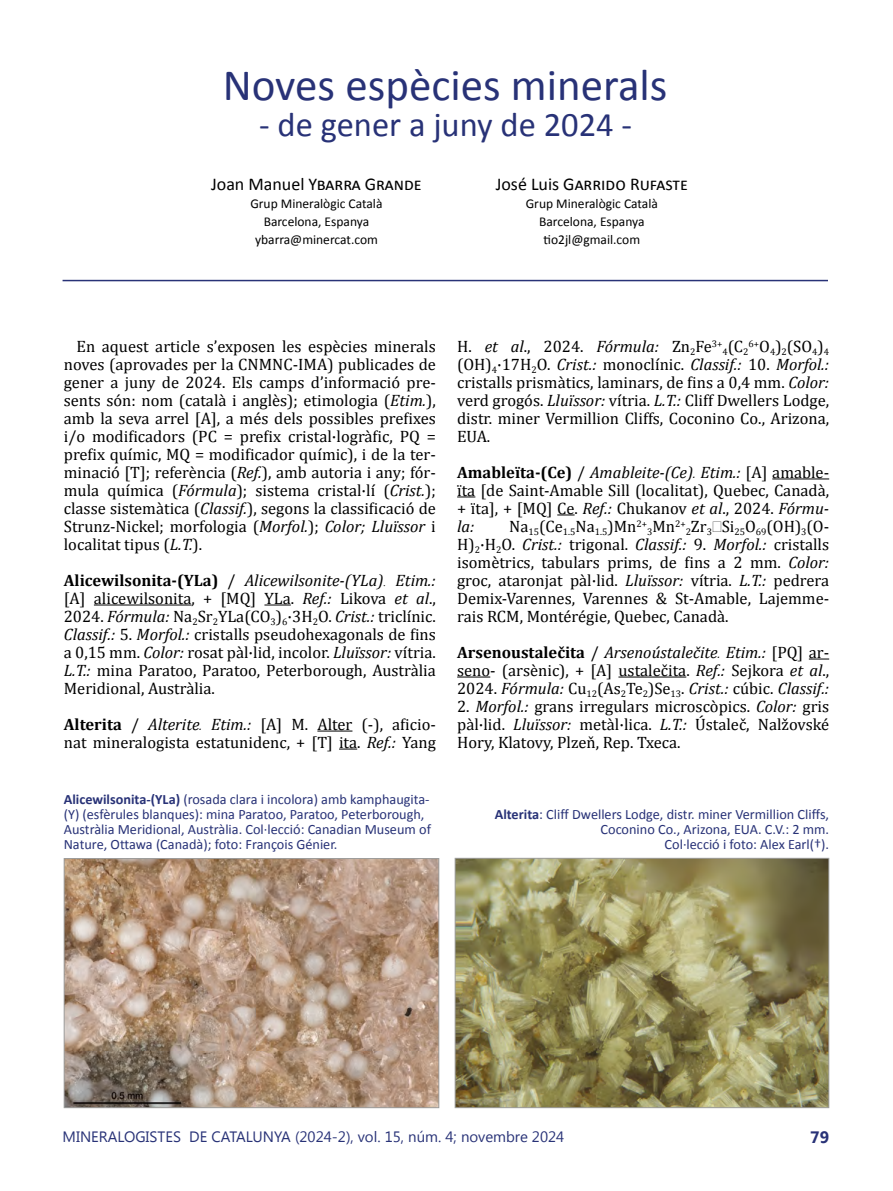
<style>
.page{position:relative;width:893px;height:1191px;background:#fff}
.page>*{position:absolute;margin:0;border:0;box-sizing:border-box;transform-origin:0 0}
.Calibri_titulares_principales{font:45px "Calibri";color:#283277}
.Calibri_titulares_principales-2{font:34.5px "Calibri";color:#283277}
.calibri_14{font:18px "Calibri";color:#000}
.Párrafo_2_columnas{font:16.5px/18px "Cambria";color:#000;text-align:justify}
.t1{font:700 16.5px "Segoe UI";color:#283277}
.t2{font:15px "Segoe UI";color:#283277}
.pie_foto_artículo_versió_1{font:14.25px/15px "Calibri";color:#283277}
.calibri_14-2{font:13.5px "Calibri";color:#000}
.Párrafo_2_columnas-2{font:9.6px "Cambria";color:#000}
.s1{font-style:italic}
.s2{font-weight:700}
.s3{font-family:"Times New Roman";font-style:italic;font-size:12px}
.s4{font-style:italic;font-size:12px}
.s5{font-size:16.5px}
</style>
<div class="page">
<hr style="left:63px;top:280px;width:765px;height:1px;background:#283277">
<img style="left:66px;top:860px;width:371px;height:246px">
<div style="left:64px;top:858px;width:375px;height:250px;border:1px solid #9d9d9c"></div>
<img style="left:457px;top:860px;width:370px;height:246px">
<div style="left:455px;top:858px;width:374px;height:250px;border:1px solid #9d9d9c"></div>
<hr style="left:94px;top:604px;width:97px;height:1px;background:#000">
<svg style="left:264px;top:604px;width:27px;height:1px"></svg>
<hr style="left:317px;top:730px;width:35px;height:1px;background:#000">
<svg style="left:339px;top:748px;width:18px;height:1px"></svg>
<hr style="left:772px;top:478px;width:57px;height:1px;background:#000">
<svg style="left:457px;top:496px;width:18px;height:1px"></svg>
<svg style="left:557px;top:514px;width:18px;height:1px"></svg>
<svg style="left:809px;top:658px;width:20px;height:1px"></svg>
<hr style="left:457px;top:676px;width:33px;height:1px;background:#000">
<hr style="left:618px;top:676px;width:68px;height:1px;background:#000">
<p class="Calibri_titulares_principales" style="left:223px;top:56px;width:446px">Noves espècies minerals</p>
<p class="Calibri_titulares_principales-2" style="left:259px;top:103px;width:374px">- de gener a juny de 2024 -</p>
<p class="calibri_14" style="left:211px;top:172px;width:212px">Joan Manuel Ybarra Grande</p>
<p class="calibri_14-2" style="left:250px;top:195px;width:134px">Grup Mineralògic Català</p>
<p class="calibri_14-2" style="left:264px;top:213px;width:107px">Barcelona, Espanya</p>
<p class="calibri_14-2" style="left:255px;top:231px;width:124px">ybarra@minercat.com</p>
<p class="calibri_14" style="left:496px;top:172px;width:194px">José Luis Garrido Rufaste</p>
<p class="calibri_14-2" style="left:526px;top:195px;width:134px">Grup Mineralògic Català</p>
<p class="calibri_14-2" style="left:539px;top:213px;width:107px">Barcelona, Espanya</p>
<p class="calibri_14-2" style="left:544px;top:231px;width:98px">tio2jl@gmail.com</p>
<p class="Párrafo_2_columnas" style="left:64px;top:337px;width:374px;text-indent:13px">En aquest article s’exposen les espècies minerals noves (aprovades per la CNMNC-IMA) publicades de gener a juny de 2024. Els camps d’informació pre&shy;sents són: nom (català i anglès); etimologia (<span class="s1">Etim.</span>), amb la seva arrel [A], a més dels possibles prefixes i/o modificadors (PC = prefix cristal·logràfic, PQ = prefix químic, MQ = modificador químic), i de la ter&shy;minació [T]; referència (<span class="s1">Ref.</span>), amb autoria i any; fór&shy;mula química (<span class="s1">Fórmula</span>); sistema cristal·lí (<span class="s1">Crist.</span>); classe sistemàtica (<span class="s1">Classif.</span>), segons la classificació de Strunz-Nickel; morfologia (<span class="s1">Morfol.</span>); <span class="s1">Color; Lluïssor</span> i localitat tipus (<span class="s1">L.T.</span>).</p>
<p class="Párrafo_2_columnas" style="left:64px;top:571px;width:374px"><span class="s2">Alicewilsonita-(YLa)</span> / <span class="s1">Alicewilsonite-(YLa)</span><span class="s3">.</span> <span class="s1">Etim.: </span>[A] alicewilsonita, + [MQ] YLa. <span class="s1">Ref.:</span> Likova <span class="s1">et al</span>., 2024. <span class="s1">Fórmula:</span> Na<sub>2</sub>Sr<sub>2</sub>YLa(CO<sub>3</sub>)<sub>6</sub>·3H<sub>2</sub>O. <span class="s1">Crist.:</span> triclínic.<br><span class="s1">Classif.:</span> 5. <span class="s1">Morfol.:</span> cristalls pseudohexagonals de fins a 0,15 mm. <span class="s1">Color:</span> rosat pàl·lid, incolor. <span class="s1">Lluïssor:</span> vítria.<br><span class="s1">L.T.:</span> mina Paratoo, Paratoo, Peterborough, Austràlia Meridional, Austràlia.</p>
<p class="Párrafo_2_columnas" style="left:64px;top:715px;width:374px"><span class="s2">Alterita</span> / <span class="s1">Alterite</span><span class="s4">.</span> <span class="s1">Etim.:</span> [A] M. Alter (-), aficio&shy;nat mineralogista estatunidenc, + [T] ita. <span class="s1">Ref.:</span> Yang</p>
<p class="pie_foto_artículo_versió_1" style="left:64px;top:792px;width:369px"><span class="s2">Alicewilsonita-(YLa)</span> (rosada clara i incolora) amb kamphaugita-(Y) (esfèrules blanques): mina Paratoo, Paratoo, Peterborough, Austràlia Meridional, Austràlia. Col·lecció: Canadian Museum of Nature, Ottawa (Canadà); foto: François Génier.</p>
<p class="Párrafo_2_columnas" style="left:457px;top:337px;width:267px">H. <span class="s1">et al</span>., 2024. <span class="s1">Fórmula:</span> Zn<sub>2</sub>Fe<sup>3+</sup></p>
<p class="Párrafo_2_columnas-2" style="left:722px;top:346px;width:108px">4<sup>(C</sup>26+<sup>O</sup>4<sup>)</sup>2<sup>(SO</sup>4<sup>)</sup>4</p>
<p class="Párrafo_2_columnas" style="left:457px;top:355px;width:374px">(OH)<sub>4</sub>·17H<sub>2</sub>O. <span class="s1">Crist.:</span> monoclínic. <span class="s1">Classif.:</span> 10. <span class="s1">Morfol.: </span>cristalls prismàtics, laminars, de fins a 0,4 mm. <span class="s1">Color: </span>verd grogós. <span class="s1">Lluïssor:</span> vítria. <span class="s1">L.T.:</span> Cliff Dwellers Lodge, distr. miner Vermillion Cliffs, Coconino Co., Arizona, EUA.</p>
<p class="Párrafo_2_columnas" style="left:457px;top:463px;width:374px"><span class="s2">Amableïta-(Ce)</span> / <span class="s1">Amableite-(Ce)</span><span class="s4">.</span> <span class="s1">Etim.:</span> [A] amable&shy;ïta [de Saint-Amable Sill (localitat), Quebec, Canadà, + ïta], + [MQ] Ce. <span class="s1">Ref.:</span> Chukanov <span class="s1">et al</span>., 2024. <span class="s1">Fórmu&shy;la:</span></p>
<p class="Párrafo_2_columnas" style="left:457px;top:517px;width:374px;text-indent:228px"><sub>2</sub>Zr<sub>3</sub> Si<sub>25</sub>O<sub>69</sub>(OH)<sub>3</sub>(O-H)<sub>2</sub>·H<sub>2</sub>O. <span class="s1">Crist.:</span> trigonal. <span class="s1">Classif.:</span> 9. <span class="s1">Morfol.:</span> cristalls isomètrics, tabulars prims, de fins a 2 mm. <span class="s1">Color: </span>groc, ataronjat pàl·lid. <span class="s1">Lluïssor:</span> vítria. <span class="s1">L.T.:</span> pedrera Demix-Varennes, Varennes &amp; St-Amable, Lajemme&shy;rais RCM, Montérégie, Quebec, Canadà.</p>
<p class="Párrafo_2_columnas" style="left:457px;top:643px;width:374px"><span class="s2">Arsenoustalečita</span> / <span class="s1">Arsenoústalečite</span><span class="s4">.</span> <span class="s1">Etim.:</span> [PQ] ar&shy;seno- (arsènic), + [A] ustalečita. <span class="s1">Ref.:</span> Sejkora <span class="s1">et al</span>., 2024. <span class="s1">Fórmula:</span> Cu<sub>12</sub>(As<sub>2</sub>Te<sub>2</sub>)Se<sub>13</sub>. <span class="s1">Crist.:</span> cúbic. <span class="s1">Classif.:</span></p>
<p class="Párrafo_2_columnas" style="left:457px;top:697px;width:374px">2. <span class="s1">Morfol.:</span> grans irregulars microscòpics. <span class="s1">Color:</span> gris pàl·lid. <span class="s1">Lluïssor:</span> metàl·lica. <span class="s1">L.T.:</span> Ústaleč, Nalžovské Hory, Klatovy, Plzeň, Rep. Txeca.</p>
<p class="Párrafo_2_columnas" style="left:509px;top:517px;width:139px">Na<sub>15</sub>(Ce<sub>1.5</sub>Na<sub>1.5</sub>)Mn<sup>2+</sup></p>
<p class="Párrafo_2_columnas-2" style="left:647px;top:518px;width:40px">3<span class="s5">Mn</span>2+</p>
<p class="pie_foto_artículo_versió_1" style="left:495px;top:807px;width:336px;text-align:right"><span class="s2">Alterita</span>: Cliff Dwellers Lodge, distr. miner Vermillion Cliffs,<br>Coconino Co., Arizona, EUA. C.V.: 2 mm.</p>
<p class="pie_foto_artículo_versió_1" style="left:665px;top:837px;width:166px">Col·lecció i foto: Alex Earl(†).</p>
<p class="t2" style="left:63px;top:1126px;width:503px">MINERALOGISTES DE CATALUNYA (2024-2), vol. 15, núm. 4; novembre 2024</p>
<p class="t1" style="left:810px;top:1125px;width:20px">79</p>
</div>
